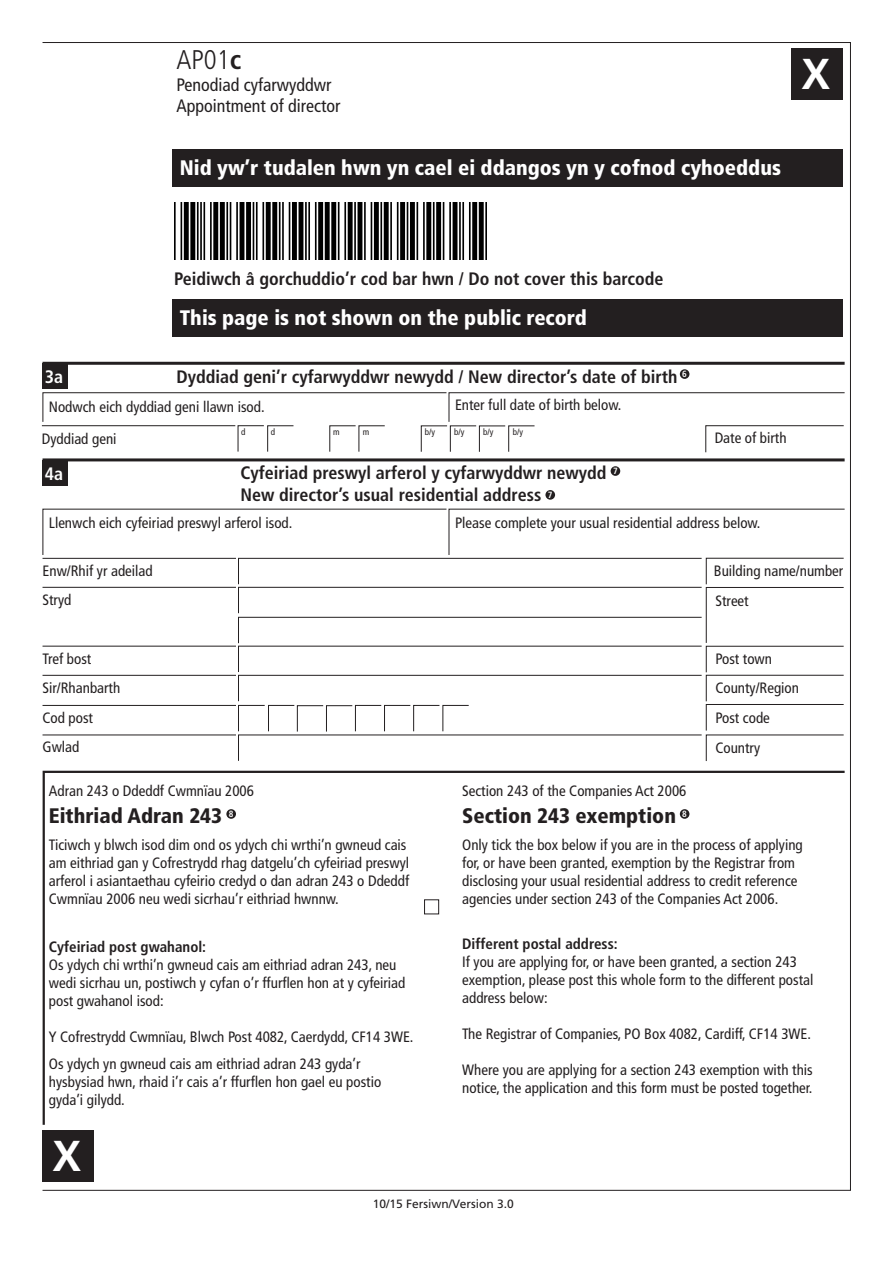
<style>
.page{position:relative;width:893px;height:1263px;background:#fff}
.page>*{position:absolute;margin:0;border:0;box-sizing:border-box;transform-origin:0 0}
.t1{font:700 43.2px "Frutiger";color:#fff}
.t2{font:300 condensed 27px "Frutiger";color:#231f20}
.t3{font:900 condensed 21px "Frutiger";color:#fff}
.t4{font:900 condensed 21px "Frutiger";color:#231f20}
.t5{font:700 condensed 18px "Frutiger";color:#231f20}
.t6{font:condensed 18px "Frutiger";color:#231f20}
.t7{font:700 condensed 18px "Frutiger";color:#fff}
.t8{font:condensed 15px/18px "Frutiger";color:#231f20}
.t9{font:700 condensed 15px "Frutiger";color:#231f20}
.t10{font:12px "Frutiger";color:#231f20}
.t11{font:condensed 9px "Frutiger";color:#231f20}
.t12{font:700 condensed 9px "Frutiger";color:#fff}
.s1{font-weight:700}
</style>
<div class="page">
<div style="left:172px;top:149px;width:670px;height:38px;background:#231f20"></div>
<div style="left:172px;top:299px;width:670px;height:37px;background:#231f20"></div>
<div style="left:43px;top:460px;width:25px;height:26px;background:#231f20"></div>
<div style="left:545px;top:490px;width:10px;height:10px;background:#231f20;border-radius:50%"></div>
<div style="left:791px;top:49px;width:51px;height:51px;background:#231f20"></div>
<div style="left:43px;top:1131px;width:51px;height:51px;background:#231f20"></div>
<svg style="left:42px;top:508px;width:803px;height:253px"></svg>
<svg style="left:42px;top:770px;width:803px;height:355px"></svg>
<div style="left:680px;top:809px;width:9px;height:10px;background:#231f20;border-radius:50%"></div>
<div style="left:226px;top:809px;width:10px;height:10px;background:#231f20;border-radius:50%"></div>
<div style="left:43px;top:364px;width:25px;height:25px;background:#231f20"></div>
<svg style="left:42px;top:367px;width:1px;height:19px"></svg>
<hr style="left:43px;top:362px;width:802px;height:3px;background:#231f20">
<div style="left:680px;top:369px;width:9px;height:10px;background:#231f20;border-radius:50%"></div>
<svg style="left:42px;top:392px;width:803px;height:91px"></svg>
<hr style="left:42px;top:425px;width:193px;height:1px;background:#231f20">
<img style="left:174px;top:202px;width:313px;height:57px">
<div style="left:424px;top:899px;width:15px;height:15px;border:1px solid #231f20"></div>
<p class="t2" style="left:176px;top:44px;width:66px">AP01<span class="s1">c</span></p>
<p class="t6" style="left:176px;top:74px;width:156px">Penodiad cyfarwyddwr</p>
<p class="t6" style="left:176px;top:96px;width:165px">Appointment of director</p>
<p class="t3" style="left:180px;top:155px;width:603px">Nid yw’r tudalen hwn yn cael ei ddangos yn y cofnod cyhoeddus</p>
<p class="t1" style="left:801px;top:49px;width:30px">X</p>
<p class="t5" style="left:174px;top:268px;width:491px">Peidiwch â gorchuddio’r cod bar hwn / Do not cover this barcode</p>
<p class="t3" style="left:180px;top:305px;width:409px">This page is not shown on the public record</p>
<p class="t7" style="left:45px;top:366px;width:20px">3a</p>
<p class="t5" style="left:176px;top:366px;width:503px">Dyddiad geni’r cyfarwyddwr newydd / New director’s date of birth</p>
<p class="t12" style="left:682px;top:369px;width:6px">6</p>
<p class="t8" style="left:49px;top:398px;width:217px">Nodwch eich dyddiad geni llawn isod.</p>
<p class="t8" style="left:455px;top:396px;width:168px">Enter full date of birth below.</p>
<p class="t11" style="left:241px;top:426px;width:6px">d</p>
<p class="t11" style="left:271px;top:426px;width:6px">d</p>
<p class="t11" style="left:333px;top:427px;width:8px">m</p>
<p class="t11" style="left:363px;top:427px;width:8px">m</p>
<p class="t11" style="left:425px;top:427px;width:12px">b/y</p>
<p class="t11" style="left:454px;top:427px;width:12px">b/y</p>
<p class="t11" style="left:483px;top:427px;width:12px">b/y</p>
<p class="t11" style="left:513px;top:427px;width:12px">b/y</p>
<p class="t8" style="left:42px;top:430px;width:76px">Dyddiad geni</p>
<p class="t8" style="left:715px;top:429px;width:73px">Date of birth</p>
<p class="t7" style="left:45px;top:463px;width:20px">4a</p>
<p class="t5" style="left:240px;top:462px;width:368px">Cyfeiriad preswyl arferol y cyfarwyddwr newydd</p>
<p class="t5" style="left:240px;top:484px;width:302px">New director’s usual residential address</p>
<p class="t12" style="left:548px;top:490px;width:6px">7</p>
<p class="t12" style="left:613px;top:466px;width:6px">7</p>
<p class="t8" style="left:49px;top:514px;width:245px">Llenwch eich cyfeiriad preswyl arferol isod.</p>
<p class="t8" style="left:455px;top:514px;width:307px">Please complete your usual residential address below.</p>
<p class="t8" style="left:43px;top:562px;width:112px">Enw/Rhif yr adeilad</p>
<p class="t8" style="left:43px;top:591px;width:30px">Stryd</p>
<p class="t8" style="left:714px;top:562px;width:131px">Building name/number</p>
<p class="t8" style="left:715px;top:592px;width:35px">Street</p>
<p class="t8" style="left:43px;top:650px;width:50px">Tref bost</p>
<p class="t8" style="left:43px;top:679px;width:79px">Sir/Rhanbarth</p>
<p class="t8" style="left:715px;top:650px;width:58px">Post town</p>
<p class="t8" style="left:715px;top:679px;width:85px">County/Region</p>
<p class="t8" style="left:43px;top:709px;width:52px">Cod post</p>
<p class="t8" style="left:43px;top:737px;width:38px">Gwlad</p>
<p class="t8" style="left:715px;top:709px;width:56px">Post code</p>
<p class="t8" style="left:715px;top:739px;width:46px">Country</p>
<p class="t8" style="left:462px;top:782px;width:226px">Section 243 of the Companies Act 2006</p>
<p class="t4" style="left:462px;top:803px;width:215px">Section 243 exemption</p>
<p class="t8" style="left:462px;top:836px;width:342px">Only tick the box below if you are in the process of applying for, or have been granted, exemption by the Registrar from disclosing your usual residential address to credit reference agencies under section 243 of the Companies Act 2006.</p>
<p class="t9" style="left:462px;top:935px;width:157px">Different postal address:</p>
<p class="t8" style="left:462px;top:953px;width:353px">If you are applying for, or have been granted, a section 243 exemption, please post this whole form to the different postal address below:</p>
<p class="t8" style="left:462px;top:1025px;width:350px">The Registrar of Companies, PO Box 4082, Cardiff, CF14 3WE.</p>
<p class="t8" style="left:462px;top:1061px;width:352px">Where you are applying for a section 243 exemption with this notice, the application and this form must be posted together.</p>
<p class="t8" style="left:49px;top:782px;width:207px">Adran 243 o Ddeddf Cwmnïau 2006</p>
<p class="t4" style="left:49px;top:803px;width:175px">Eithriad Adran 243</p>
<p class="t8" style="left:49px;top:836px;width:362px">Ticiwch y blwch isod dim ond os ydych chi wrthi’n gwneud cais am eithriad gan y Cofrestrydd rhag datgelu’ch cyfeiriad preswyl arferol i asiantaethau cyfeirio credyd o dan adran 243 o Ddeddf Cwmnïau 2006 neu wedi sicrhau’r eithriad hwnnw.</p>
<p class="t9" style="left:49px;top:938px;width:159px">Cyfeiriad post gwahanol:</p>
<p class="t8" style="left:49px;top:956px;width:358px">Os ydych chi wrthi’n gwneud cais am eithriad adran 243, neu wedi sicrhau un, postiwch y cyfan o’r ffurflen hon at y cyfeiriad post gwahanol isod:</p>
<p class="t8" style="left:49px;top:1028px;width:366px">Y Cofrestrydd Cwmnïau, Blwch Post 4082, Caerdydd, CF14 3WE.</p>
<p class="t8" style="left:49px;top:1055px;width:334px">Os ydych yn gwneud cais am eithriad adran 243 gyda’r hysbysiad hwn, rhaid i’r cais a’r ffurflen hon gael eu postio gyda’i gilydd.</p>
<p class="t12" style="left:229px;top:809px;width:6px">8</p>
<p class="t12" style="left:682px;top:809px;width:6px">8</p>
<p class="t1" style="left:53px;top:1131px;width:30px">X</p>
<p class="t10" style="left:373px;top:1197px;width:142px">10/15 Fersiwn/Version 3.0</p>
</div>
